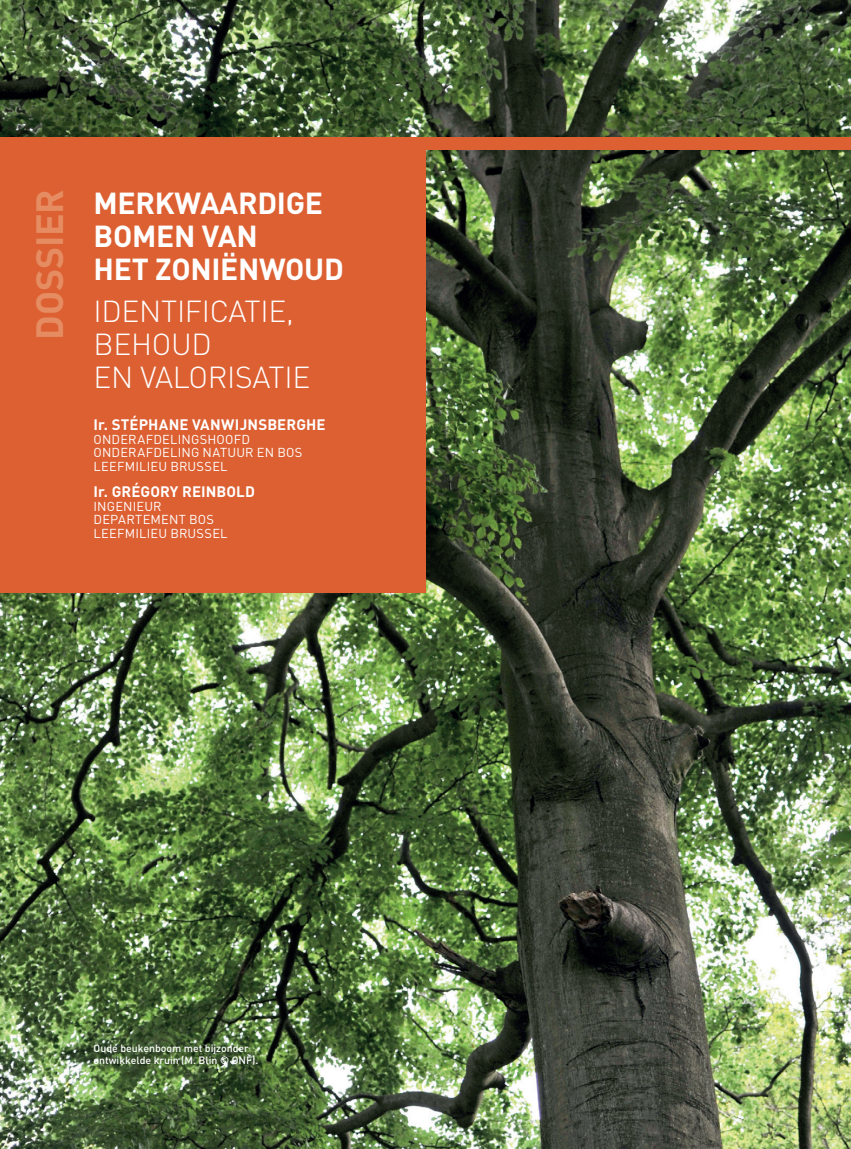
<style>
.page{position:relative;width:851px;height:1149px;background:#fff}
.page>*{position:absolute;margin:0;border:0;box-sizing:border-box;transform-origin:0 0}
.t1{font:700 37.5px "DIN";color:#e68c63}
.t2{font:700 30px/33px "DIN";letter-spacing:-.01em;color:#fff}
.t3{font:300 30px/33px "DIN";letter-spacing:-.01em;color:#fff}
.t4{font:700 15px "DIN";letter-spacing:.005em;color:#fff}
.t5{font:12.9px/13.5px "DIN";letter-spacing:.025em;color:#fff}
.t6{font:500 10.5px/12px "DIN";color:#fff}
</style>
<div class="page">
<img style="left:0;top:0;width:850px;height:1148px">
<div style="left:0;top:139px;width:425px;height:453px;background:#dc6032"></div>
<div style="left:0;top:137px;width:850px;height:13px;background:#dc6032"></div>
<h1 class="t1" style="left:25px;top:339px;width:152px;rotate:-90deg">DOSSIER</h1>
<h2 class="t2" style="left:94px;top:185px;width:248px">MERKWAARDIGE<br>BOMEN VAN<br>HET ZONIËNWOUD</h2>
<h2 class="t3" style="left:94px;top:294px;width:218px">IDENTI FI CATI E,<br>BEHOUD<br>EN VALORISATI E</h2>
<p class="t4" style="left:94px;top:414px;width:127px">I R. STÉPHANE VANWIJNS</p>
<p class="t4" style="left:267px;top:414px;width:20px">BERG</p>
<p class="t4" style="left:306px;top:414px;width:19px">HE</p>
<p class="t5" style="left:94px;top:431px;width:210px">ONDERAFDELINGSHOOFD<br>ONDERAFDELING NATUUR EN BOS<br>LEEFMILIEU BRUSSEL</p>
<p class="t4" style="left:94px;top:481px;width:98px">I R. GRÉGORY REIN</p>
<p class="t4" style="left:216px;top:481px;width:40px">BOLD</p>
<p class="t5" style="left:94px;top:498px;width:135px">INGENIEUR<br>DEPARTEMENT BOS<br>LEEFMILIEU BRUSSEL</p>
<p class="t6" style="left:94px;top:1041px;width:166px">Oude beukenboom met bijzonder ontwikkelde kruin (M. Blin © ONF).</p>
</div>
